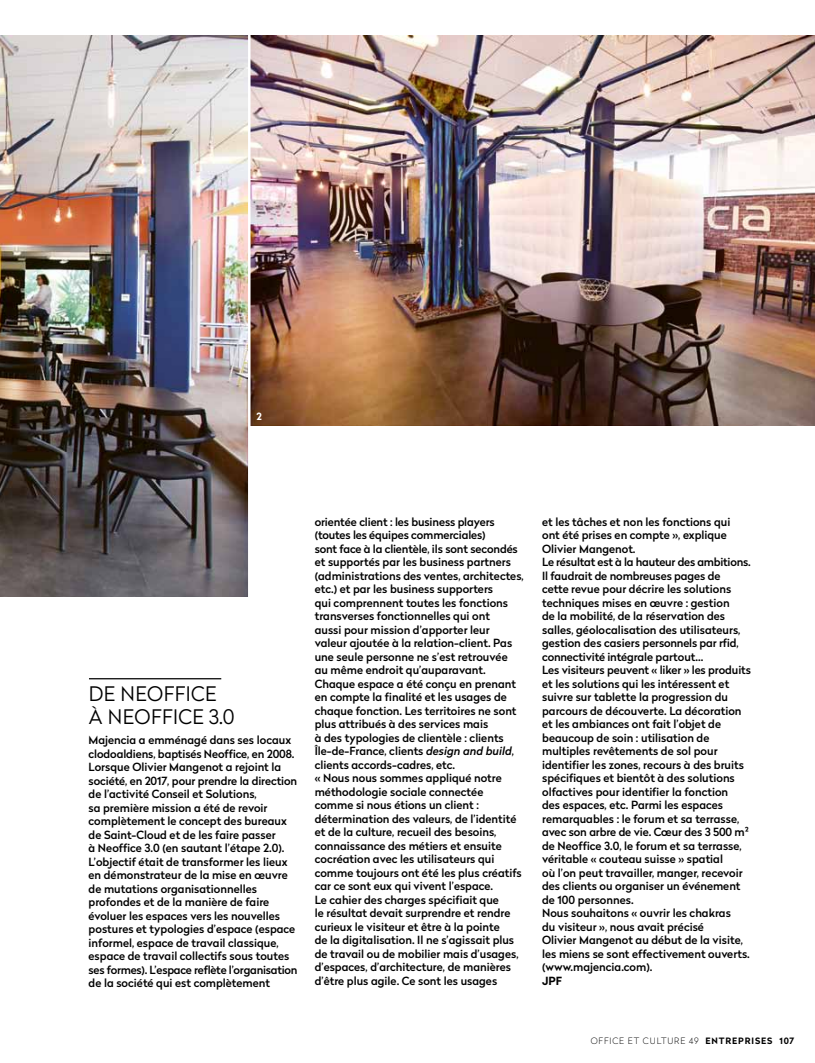
<style>
.page{position:relative;width:815px;height:1063px;background:#fff}
.page>*{position:absolute;margin:0;border:0;box-sizing:border-box;transform-origin:0 0}
.t1{font:300 20px/22.5px "Radikal";letter-spacing:.02em;color:#000}
.t2{font:500 11.25px/13.5px "Radikal";color:#000}
.t3{font:700 11.25px "Radikal";color:#000}
.t4{font:700 10px "Radikal";color:#fff}
.t5{font:100 8.75px "Radikal";letter-spacing:.1em;color:#000}
.s1{font-style:italic}
.s2{font-weight:700}
</style>
<div class="page">
<img style="left:0;top:35px;width:248px;height:561px">
<img style="left:251px;top:35px;width:564px;height:390px">
<hr style="left:89px;top:678px;width:132px;height:1px;background:#000">
<p class="t4" style="left:257px;top:409px;width:7px">2</p>
<h1 class="t1" style="left:89px;top:682px;width:147px">DE N EOFFICE<br>À N EOFFICE 3.0</h1>
<p class="t2" style="left:89px;top:733px;width:210px">Majencia a emménagé dans ses locaux clodoaldiens, baptisés Neoffice, en 2008.<br>Lorsque Olivier Mangenot a rejoint la société, en 2017, pour prendre la direction de l’activité Conseil et Solutions,<br>sa première mission a été de revoir complètement le concept des bureaux de Saint-Cloud et de les faire passer<br>à Neoffice 3.0 (en sautant l’étape 2.0).<br>L’objectif était de transformer les lieux en démonstrateur de la mise en œuvre de mutations organisationnelles profondes et de la manière de faire évoluer les espaces vers les nouvelles postures et typologies d’espace (espace informel, espace de travail classique, espace de travail collectifs sous toutes ses formes). L’espace reflète l’organisation de la société qui est complètement</p>
<p class="t2" style="left:315px;top:515px;width:211px">orientée client : les business players (toutes les équipes commerciales)<br>sont face à la clientèle, ils sont secondés et supportés par les business partners (administrations des ventes, architectes, etc.) et par les business supporters<br>qui comprennent toutes les fonctions transverses fonctionnelles qui ont<br>aussi pour mission d’apporter leur valeur ajoutée à la relation-client. Pas une seule personne ne s’est retrouvée au même endroit qu’auparavant.<br>Chaque espace a été conçu en prenant en compte la finalité et les usages de chaque fonction. Les territoires ne sont plus attribués à des services mais<br>à des typologies de clientèle : clients Île-de-France, clients <span class="s1">design and build</span>, clients accords-cadres, etc.<br>« Nous nous sommes appliqué notre méthodologie sociale connectée comme si nous étions un client : détermination des valeurs, de l’identité et de la culture, recueil des besoins, connaissance des métiers et ensuite cocréation avec les utilisateurs qui comme toujours ont été les plus créatifs car ce sont eux qui vivent l’espace.<br>Le cahier des charges spécifiait que<br>le résultat devait surprendre et rendre curieux le visiteur et être à la pointe<br>de la digitalisation. I l ne s’agissait plus de travail ou de mobilier mais d’usages, d’espaces, d’architecture, de manières d’être plus agile. Ce sont les usages</p>
<p class="t2" style="left:542px;top:515px;width:210px">et les tâches et non les fonctions qui<br>ont été prises en compte », explique Olivier Mangenot.<br>Le résultat est à la hauteur des ambitions.<br>I l faudrait de nombreuses pages de<br>cette revue pour décrire les solutions techniques mises en œuvre : gestion<br>de la mobilité, de la réservation des salles, géolocalisation des utilisateurs, gestion des casiers personnels par rfid, connectivité intégrale partout...<br>Les visiteurs peuvent « liker » les produits et les solutions qui les intéressent et suivre sur tablette la progression du parcours de découverte. La décoration et les ambiances ont fait l’objet de beaucoup de soin : utilisation de multiples revêtements de sol pour identifier les zones, recours à des bruits spécifiques et bientôt à des solutions olfactives pour identifier la fonction<br>des espaces, etc. Parmi les espaces remarquables : le forum et sa terrasse, avec son arbre de vie. Cœur des 3 500 m² de Neoffice 3.0, le forum et sa terrasse, véritable « couteau suisse » spatial<br>où l’on peut travailler, manger, recevoir des clients ou organiser un événement de 100 personnes.<br>Nous souhaitons « ouvrir les chakras<br>du visiteur », nous avait précisé<br>Olivier Mangenot au début de la visite, les miens se sont effectivement ouverts. (www.majencia.com).</p>
<p class="t3" style="left:542px;top:973px;width:14px">JPF</p>
<p class="t5" style="left:591px;top:1034px;width:205px">OFFICE ET CULTURE 49 <span class="s2">ENTREPRISES 107</span></p>
</div>
